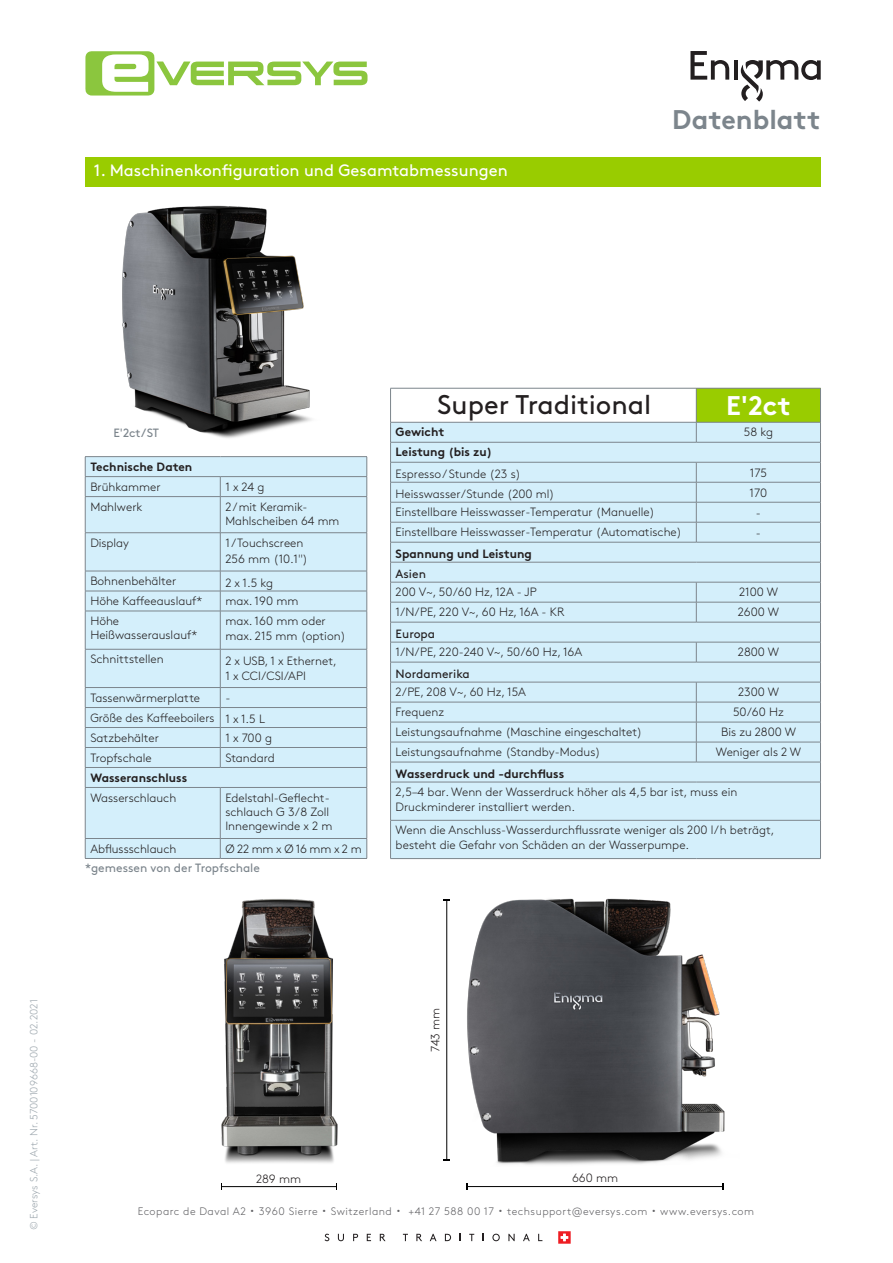
<style>
.page{position:relative;width:893px;height:1263px;background:#fff}
.page>*{position:absolute;margin:0;border:0;box-sizing:border-box;transform-origin:0 0}
.t1{font:27px "Brown Pro";color:#231f20}
.t2{font:700 27px "Brown Pro";color:#7c858c}
.t3{font:700 27px "Brown Pro";color:#fff}
.t4{font:16.5px "Brown Pro";color:#fff}
.t5{font:300 12px/14.4px "Brown Pro";color:#231f20}
.t6{font:700 12px "Brown Pro";color:#231f20}
.t7{font:12px "Brown Pro";color:#7c858c}
.t8{font:12px "Brown Pro";color:#231f20}
.t9{font:300 10.8px "Brown Pro";letter-spacing:.045em;color:#636366}
.t10{font:300 10.5px "Brown Pro";color:#9da7ae}
.s1{font-family:"Koz Go Pr 6 N";font-weight:400}
</style>
<div class="page">
<svg style="left:85px;top:51px;width:282px;height:45px"></svg>
<svg style="left:325px;top:1234px;width:4px;height:7px"></svg>
<svg style="left:338px;top:1234px;width:6px;height:7px"></svg>
<svg style="left:353px;top:1234px;width:5px;height:7px"></svg>
<svg style="left:367px;top:1234px;width:4px;height:7px"></svg>
<svg style="left:380px;top:1234px;width:6px;height:7px"></svg>
<svg style="left:403px;top:1234px;width:5px;height:7px"></svg>
<svg style="left:416px;top:1234px;width:6px;height:7px"></svg>
<svg style="left:430px;top:1234px;width:7px;height:7px"></svg>
<svg style="left:445px;top:1234px;width:6px;height:7px"></svg>
<svg style="left:469px;top:1234px;width:5px;height:7px"></svg>
<svg style="left:492px;top:1234px;width:8px;height:7px"></svg>
<svg style="left:508px;top:1234px;width:7px;height:7px"></svg>
<svg style="left:523px;top:1234px;width:7px;height:7px"></svg>
<svg style="left:538px;top:1234px;width:4px;height:7px"></svg>
<svg style="left:558px;top:1231px;width:13px;height:13px"></svg>
<div style="left:85px;top:157px;width:736px;height:30px;background:#9c0"></div>
<img style="left:122px;top:205px;width:190px;height:233px">
<img style="left:221px;top:899px;width:117px;height:264px">
<img style="left:467px;top:898px;width:258px;height:267px">
<div style="left:696px;top:388px;width:124px;height:34px;background:#9c0"></div>
<div style="left:391px;top:782px;width:429px;height:38px;background:#d4effb"></div>
<div style="left:391px;top:820px;width:429px;height:38px;background:#d4effb"></div>
<hr style="left:390px;top:388px;width:306px;height:1px;background:#7c858c">
<hr style="left:390px;top:388px;width:1px;height:34px;background:#7c858c">
<svg style="left:390px;top:422px;width:431px;height:360px;background:#cee8f4"></svg>
<hr style="left:390px;top:782px;width:306px;height:1px;background:#7c858c">
<hr style="left:390px;top:782px;width:1px;height:38px;background:#7c858c">
<hr style="left:696px;top:782px;width:125px;height:1px;background:#7c858c">
<hr style="left:820px;top:782px;width:1px;height:38px;background:#7c858c">
<hr style="left:390px;top:820px;width:306px;height:1px;background:#7c858c">
<hr style="left:390px;top:820px;width:1px;height:38px;background:#7c858c">
<hr style="left:696px;top:820px;width:125px;height:1px;background:#7c858c">
<hr style="left:820px;top:820px;width:1px;height:38px;background:#7c858c">
<hr style="left:390px;top:858px;width:306px;height:1px;background:#7c858c">
<hr style="left:696px;top:858px;width:125px;height:1px;background:#7c858c">
<hr style="left:696px;top:388px;width:125px;height:1px;background:#7c858c">
<hr style="left:696px;top:388px;width:1px;height:34px;background:#7c858c">
<hr style="left:820px;top:388px;width:1px;height:34px;background:#7c858c">
<hr style="left:85px;top:456px;width:135px;height:1px;background:#7c858c">
<hr style="left:220px;top:456px;width:147px;height:1px;background:#7c858c">
<svg style="left:85px;top:457px;width:283px;height:401px;background:#d0eaf6"></svg>
<hr style="left:85px;top:858px;width:135px;height:1px;background:#7c858c">
<hr style="left:220px;top:858px;width:147px;height:1px;background:#7c858c">
<svg style="left:690px;top:51px;width:39px;height:29px"></svg>
<hr style="left:734px;top:60px;width:4px;height:20px;background:#231f20">
<svg style="left:741px;top:60px;width:80px;height:42px"></svg>
<hr style="left:446px;top:899px;width:1px;height:261px;background:#000001">
<hr style="left:468px;top:1186px;width:255px;height:1px;background:#000">
<hr style="left:221px;top:1186px;width:115px;height:1px;background:#000">
<p class="t4" style="left:94px;top:158px;width:415px">1. Maschinenkonfiguration und Gesamtabmessungen</p>
<p class="t2" style="left:672px;top:97px;width:150px">Datenblatt</p>
<p class="t7" style="left:113px;top:424px;width:47px">E'2ct/ST</p>
<p class="t6" style="left:90px;top:457px;width:104px">Technische Daten</p>
<p class="t5" style="left:90px;top:478px;width:72px">Brühkammer</p>
<p class="t5" style="left:225px;top:478px;width:41px">1 x 24 g</p>
<p class="t5" style="left:90px;top:498px;width:54px">Mahlwerk</p>
<p class="t5" style="left:225px;top:498px;width:115px">2 / mit Keramik-<br>Mahlscheiben 64 mm</p>
<p class="t5" style="left:90px;top:535px;width:40px">Display</p>
<p class="t5" style="left:225px;top:535px;width:80px">1 / Touchscreen</p>
<p class="t5" style="left:225px;top:551px;width:84px">256 mm (10.1")</p>
<p class="t5" style="left:90px;top:573px;width:88px">Bohnenbehälter</p>
<p class="t5" style="left:225px;top:574px;width:49px">2 x 1.5 kg</p>
<p class="t5" style="left:90px;top:593px;width:114px">Höhe Kaffeeauslauf*</p>
<p class="t5" style="left:225px;top:593px;width:74px">max. 190 mm</p>
<p class="t5" style="left:90px;top:613px;width:109px">Höhe<br>Heißwasserauslauf*</p>
<p class="t5" style="left:225px;top:613px;width:102px">max. 160 mm oder</p>
<p class="t5" style="left:225px;top:628px;width:122px">max. 215 mm (option)</p>
<p class="t5" style="left:90px;top:651px;width:75px">Schnittstellen</p>
<p class="t5" style="left:225px;top:653px;width:113px">2 x USB, 1 x Ethernet,</p>
<p class="t5" style="left:225px;top:668px;width:82px">1 x CCI/CSI/API</p>
<p class="t5" style="left:90px;top:689px;width:111px">Tassenwärmerplatte</p>
<p class="t5" style="left:225px;top:689px;width:7px">-</p>
<p class="t5" style="left:90px;top:709px;width:126px">Größe des Kaffeeboilers</p>
<p class="t5" style="left:225px;top:711px;width:41px">1 x 1.5 L</p>
<p class="t5" style="left:90px;top:729px;width:70px">Satzbehälter</p>
<p class="t5" style="left:225px;top:729px;width:48px">1 x 700 g</p>
<p class="t5" style="left:90px;top:749px;width:63px">Tropfschale</p>
<p class="t5" style="left:225px;top:749px;width:51px">Standard</p>
<p class="t6" style="left:90px;top:768px;width:98px">Wasseranschluss</p>
<p class="t5" style="left:90px;top:789px;width:87px">Wasserschlauch</p>
<p class="t5" style="left:225px;top:789px;width:109px">Edelstahl-Geflecht&shy;schlauch G 3/8 Zoll<br>Innengewinde x 2 m</p>
<p class="t5" style="left:90px;top:840px;width:88px">Abflussschlauch</p>
<p class="t5" style="left:225px;top:840px;width:138px">Ø 22 mm x Ø 16 mm x 2 m</p>
<p class="t7" style="left:85px;top:859px;width:176px">*gemessen von der Tropfschale</p>
<p class="t1" style="left:437px;top:384px;width:216px">Super Traditional</p>
<p class="t3" style="left:726px;top:384px;width:66px">E'2ct</p>
<p class="t6" style="left:396px;top:422px;width:50px">Gewicht</p>
<p class="t5" style="left:744px;top:424px;width:31px">58 kg</p>
<p class="t6" style="left:396px;top:442px;width:98px">Leistung (bis zu)</p>
<p class="t5" style="left:396px;top:466px;width:127px">Espresso / Stunde (23 s)</p>
<p class="t5" style="left:750px;top:464px;width:19px">175</p>
<p class="t5" style="left:396px;top:486px;width:161px">Heisswasser/Stunde (200 ml)</p>
<p class="t5" style="left:750px;top:484px;width:19px">170</p>
<p class="t5" style="left:396px;top:504px;width:261px">Einstellbare Heisswasser-Temperatur (Manuelle)</p>
<p class="t5" style="left:756px;top:504px;width:7px">-</p>
<p class="t5" style="left:396px;top:524px;width:288px">Einstellbare Heisswasser-Temperatur (Automatische)</p>
<p class="t5" style="left:756px;top:524px;width:7px">-</p>
<p class="t6" style="left:396px;top:544px;width:138px">Spannung und Leistung</p>
<p class="t8" style="left:396px;top:564px;width:32px">Asien</p>
<p class="t5" style="left:396px;top:584px;width:143px">200 V~, 50/60 Hz, 12A - JP</p>
<p class="t5" style="left:739px;top:584px;width:41px">2100 W</p>
<p class="t5" style="left:396px;top:604px;width:170px">1/N/PE, 220 V~, 60 Hz, 16A - KR</p>
<p class="t5" style="left:738px;top:604px;width:43px">2600 W</p>
<p class="t8" style="left:396px;top:624px;width:41px">Europa</p>
<p class="t5" style="left:396px;top:644px;width:188px">1/N/PE, 220-240 V~, 50/60 Hz, 16A</p>
<p class="t5" style="left:738px;top:644px;width:43px">2800 W</p>
<p class="t8" style="left:396px;top:664px;width:76px">Nordamerika</p>
<p class="t5" style="left:396px;top:684px;width:132px">2/PE, 208 V~, 60 Hz, 15A</p>
<p class="t5" style="left:738px;top:684px;width:43px">2300 W</p>
<p class="t5" style="left:396px;top:704px;width:50px">Frequenz</p>
<p class="t5" style="left:733px;top:704px;width:52px">50/60 Hz</p>
<p class="t5" style="left:396px;top:724px;width:248px">Leistungsaufnahme (Maschine eingeschaltet)</p>
<p class="t5" style="left:721px;top:724px;width:77px">Bis zu 2800 W</p>
<p class="t5" style="left:396px;top:744px;width:206px">Leistungsaufnahme (Standby-Modus)</p>
<p class="t5" style="left:716px;top:744px;width:87px">Weniger als 2 W</p>
<p class="t6" style="left:396px;top:764px;width:170px">Wasserdruck und -durchfluss</p>
<p class="t5" style="left:396px;top:784px;width:343px">2,5–4 bar. Wenn der Wasserdruck höher als 4,5 bar ist, muss ein<br>Druckminderer installiert werden.</p>
<p class="t5" style="left:396px;top:822px;width:380px">Wenn die Anschluss-Wasserdurchflussrate weniger als 200 l/h beträgt, besteht die Gefahr von Schäden an der Wasserpumpe.</p>
<p class="t10" style="left:26px;top:1230px;width:232px;rotate:-90deg">© Eversys S.A. | Art. Nr. 5700109668-00 - 02.2021</p>
<p class="t5" style="left:427px;top:1052px;width:46px;rotate:-90deg">743 mm</p>
<p class="t5" style="left:256px;top:1170px;width:46px">289 mm</p>
<p class="t5" style="left:572px;top:1170px;width:48px">660 mm</p>
<p class="t9" style="left:138px;top:1203px;width:618px">Ecoparc de Daval A2 <span class="s1">・</span> 3960 Sierre <span class="s1">・</span> Switzerland <span class="s1">・</span> +41 27 588 00 17 <span class="s1">・</span> techsupport@eversys.com <span class="s1">・</span> www.eversys.com</p>
</div>
